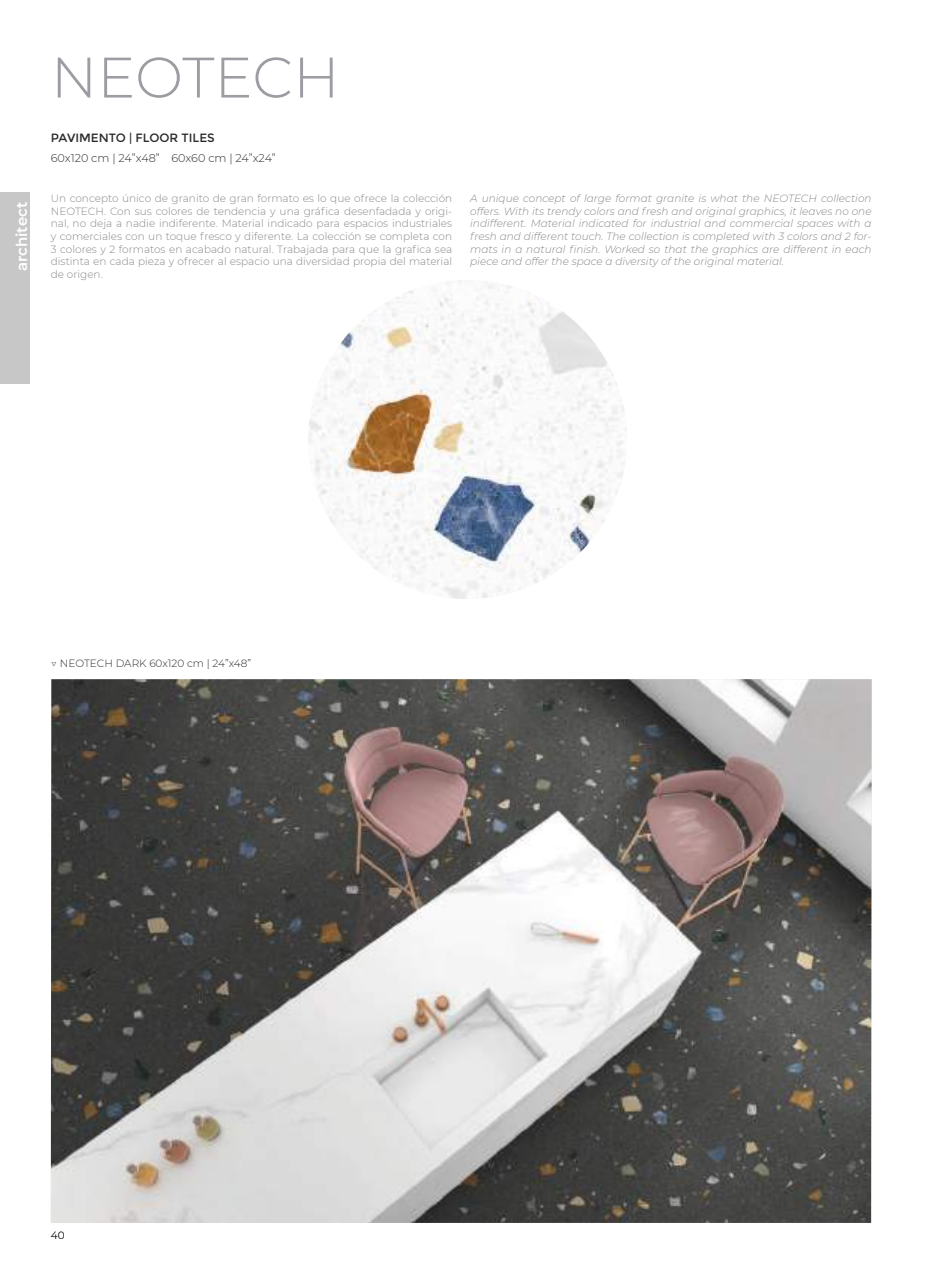
<style>
.page{position:relative;width:936px;height:1277px;background:#fff}
.page>*{position:absolute;margin:0;border:0;box-sizing:border-box;transform-origin:0 0}
.t1{font:300 57px "Montserrat";color:#9e9ca2}
.t2{font:600 15px "Montserrat";color:#fff}
.t3{font:12px "Montserrat";color:#2b2b2a}
.t4{font:300 11.25px "Montserrat";letter-spacing:-.005em;color:#2b2b2a}
.t5{font:300 10.5px/12.6px "Montserrat";color:#8a8989;text-align:justify}
.t6{font:italic 300 10.5px/12.6px "Montserrat";color:#8a8989;text-align:justify}
.t7{font:300 10.5px "Montserrat";color:#2b2b2a}
</style>
<div class="page">
<div style="left:0;top:192px;width:30px;height:191px;background:#c8c7c7"></div>
<img style="left:51px;top:679px;width:820px;height:543px">
<img style="left:308px;top:280px;width:319px;height:319px;border-radius:159px">
<h2 class="t2" style="left:11px;top:271px;width:71px;rotate:-90deg">architect</h2>
<h1 class="t1" style="left:51px;top:39px;width:290px">NEOTECH</h1>
<p class="t3" style="left:51px;top:130px;width:165px">PAVIMENTO | FLOOR TILES</p>
<p class="t4" style="left:51px;top:151px;width:227px">60x120 cm | 24”x48” 60x60 cm | 24”x24”</p>
<p class="t5" style="left:51px;top:192px;width:403px">Un concepto único de granito de gran formato es lo que ofrece la colección NEOTECH. Con sus colores de tendencia y una gráfica desenfadada y origi&shy;nal, no deja a nadie indiferente. Material indicado para espacios industriales y comerciales con un toque fresco y diferente. La colección se completa con 3 colores y 2 formatos en acabado natural. Trabajada para que la grafica sea distinta en cada pieza y ofrecer al espacio una diversidad propia del material de origen.</p>
<p class="t6" style="left:470px;top:192px;width:403px">A unique concept of large format granite is what the NEOTECH collection offers. With its trendy colors and fresh and original graphics, it leaves no one indifferent. Material indicated for industrial and commercial spaces with a fresh and different touch. The collection is completed with 3 colors and 2 for&shy;mats in a natural finish. Worked so that the graphics are different in each piece and offer the space a diversity of the original material.</p>
<p class="t7" style="left:51px;top:655px;width:202px">▽ NEOTECH DARK 60x120 cm | 24”x48”</p>
<p class="t7" style="left:51px;top:1228px;width:15px">40</p>
</div>
